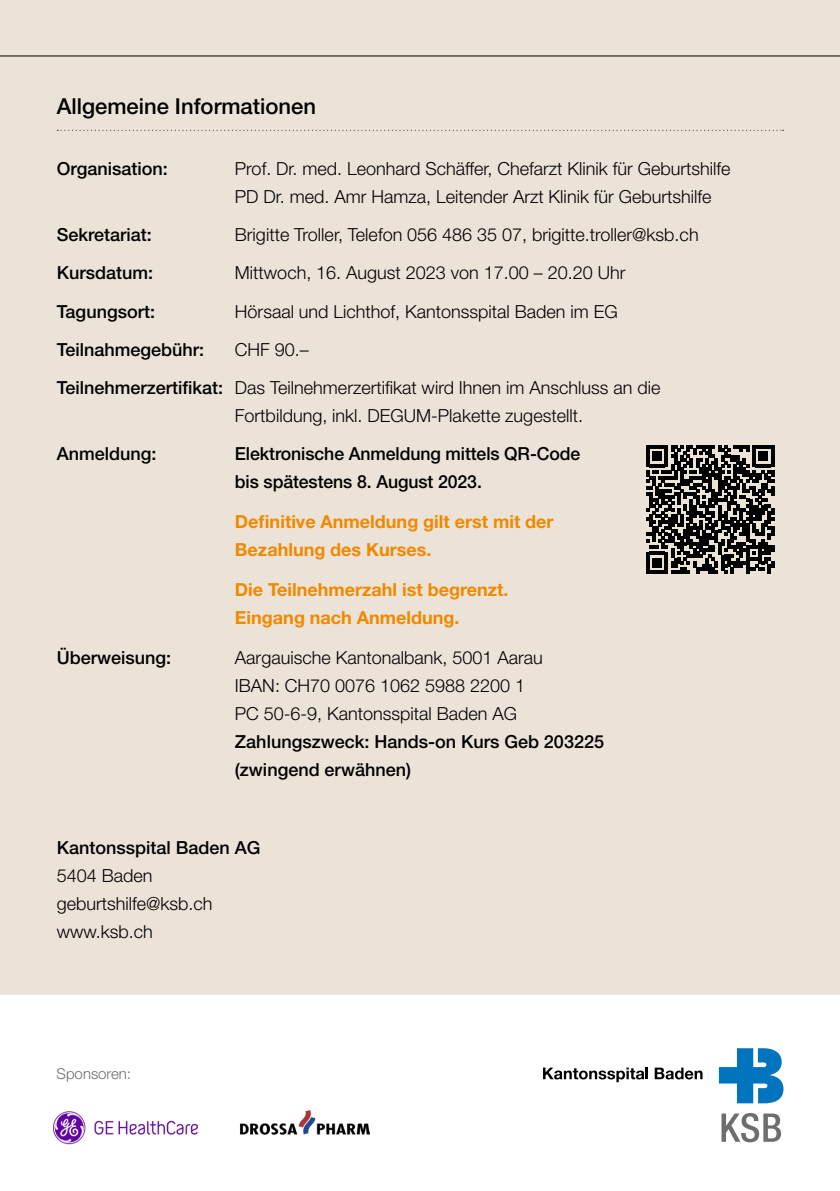
<style>
.page{position:relative;width:840px;height:1191px;background:#fff}
.page>*{position:absolute;margin:0;border:0;box-sizing:border-box;transform-origin:0 0}
.t1{font:500 22px "Helvetica Neue LT Std";color:#000}
.t2{font:300 18px/28px "Helvetica Neue LT Std";color:#000}
.t3{font:500 18px/28px "Helvetica Neue LT Std";color:#000}
.t4{font:700 18px/28px "Helvetica Neue LT Std";color:#f18900}
.t5{font:300 15px "Helvetica Neue LT Std";color:#6e6e6e}
.s1{font-weight:500}
</style>
<div class="page">
<hr style="left:839px;top:0;width:1px;height:883px;background:#bec2c5">
<div style="left:0;top:0;width:839px;height:994px;background:#ece3d8"></div>
<svg style="left:57px;top:130px;width:726px;height:1px"></svg>
<hr style="left:0;top:55px;width:839px;height:1px;background:#000">
<svg style="left:543px;top:1067px;width:104px;height:15px"></svg>
<svg style="left:654px;top:1067px;width:48px;height:12px"></svg>
<svg style="left:718px;top:1048px;width:65px;height:55px"></svg>
<svg style="left:721px;top:1113px;width:59px;height:29px"></svg>
<svg style="left:646px;top:445px;width:127px;height:128px"></svg>
<img style="left:53px;top:1111px;width:145px;height:34px">
<img style="left:240px;top:1110px;width:129px;height:25px">
<p class="t1" style="left:57px;top:93px;width:261px">Allgemeine Informationen</p>
<p class="t3" style="left:57px;top:155px;width:113px">Organisation:</p>
<p class="t2" style="left:235px;top:155px;width:496px">Prof. Dr. med. Leonhard Schäffer, Chefarzt Klinik für Geburtshilfe<br>PD Dr. med. Amr Hamza, Leitender Arzt Klinik für Geburtshilfe</p>
<p class="t3" style="left:57px;top:221px;width:97px">Sekretariat:</p>
<p class="t2" style="left:235px;top:221px;width:465px">Brigitte Troller, Telefon 056 486 35 07, brigitte.troller@ksb.ch</p>
<p class="t3" style="left:57px;top:259px;width:98px">Kursdatum:</p>
<p class="t2" style="left:235px;top:259px;width:391px">Mittwoch, 16. August 2023 von 17.00 – 20.20 Uhr</p>
<p class="t3" style="left:57px;top:297px;width:100px">Tagungsort:</p>
<p class="t2" style="left:235px;top:297px;width:384px">Hörsaal und Lichthof, Kantonsspital Baden im EG</p>
<p class="t3" style="left:57px;top:335px;width:149px">Teilnahmegebühr:</p>
<p class="t2" style="left:57px;top:330px;width:604px;line-height:38px;text-indent:178px">CHF 90.–<br><span class="s1">Teilnehmerzertifikat:</span> Das Teilnehmerzertifikat wird Ihnen im Anschluss an die</p>
<p class="t2" style="left:235px;top:401px;width:349px">Fortbildung, inkl. DEGUM-Plakette zugestellt.</p>
<p class="t3" style="left:57px;top:439px;width:101px">Anmeldung:</p>
<p class="t3" style="left:235px;top:439px;width:347px">Elektronische Anmeldung mittels QR-Code bis spätestens 8. August 2023.</p>
<p class="t4" style="left:235px;top:507px;width:320px">Definitive Anmeldung gilt erst mit der<br>Bezahlung des Kurses.</p>
<p class="t4" style="left:235px;top:575px;width:275px">Die Teilnehmerzahl ist begrenzt.<br>Eingang nach Anmeldung.</p>
<p class="t3" style="left:57px;top:643px;width:116px">Überweisung:</p>
<p class="t2" style="left:235px;top:643px;width:309px">Aargauische Kantonalbank, 5001 Aarau<br>IBAN: CH70 0076 1062 5988 2200 1<br>PC 50-6-9, Kantonsspital Baden AG</p>
<p class="t3" style="left:235px;top:727px;width:370px">Zahlungszweck: Hands-on Kurs Geb 203225 (zwingend erwähnen)</p>
<p class="t3" style="left:57px;top:833px;width:205px">Kantonsspital Baden AG</p>
<p class="t2" style="left:57px;top:861px;width:157px">5404 Baden geburtshilfe@ksb.ch www.ksb.ch</p>
<p class="t5" style="left:57px;top:1064px;width:76px">Sponsoren:</p>
</div>
